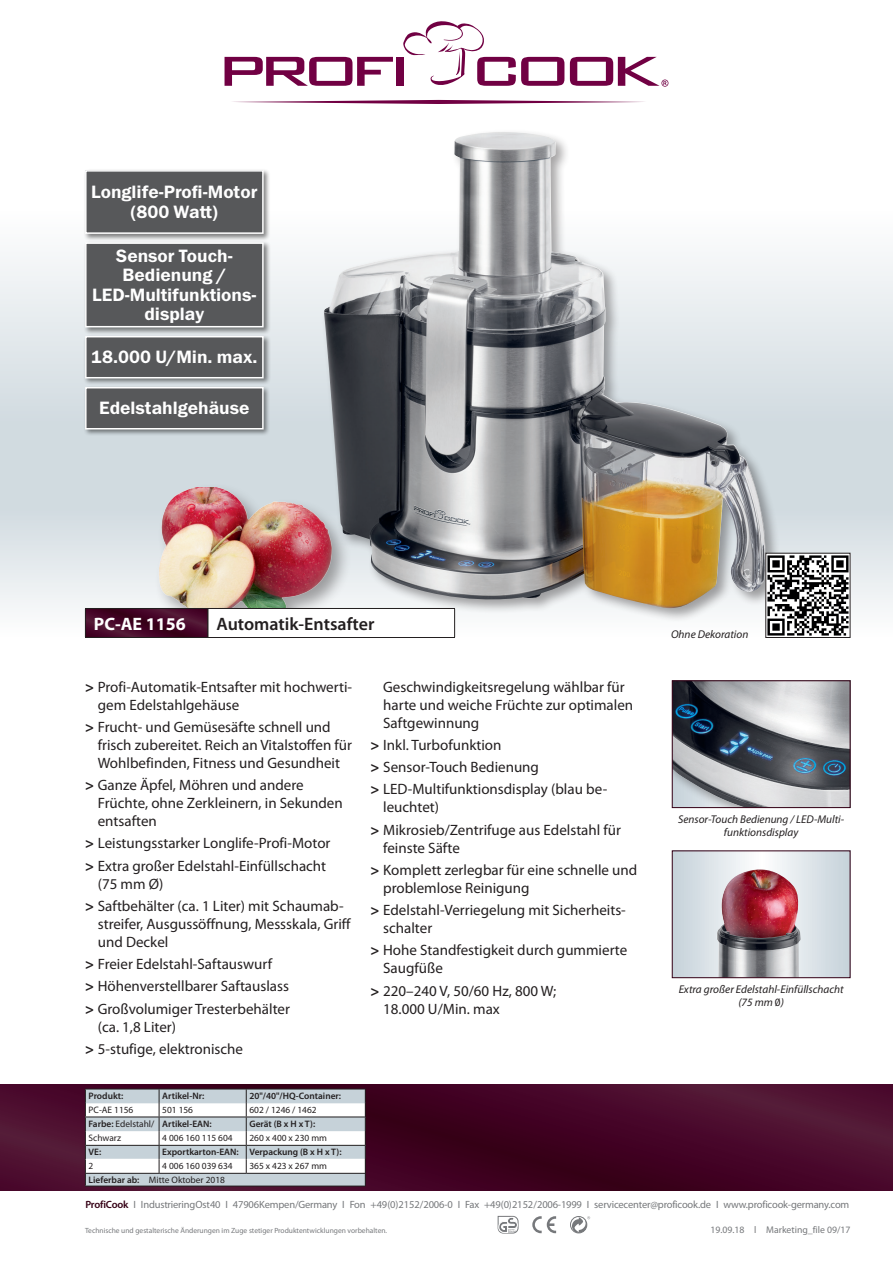
<style>
.page{position:relative;width:893px;height:1263px;background:#fff}
.page>*{position:absolute;margin:0;border:0;box-sizing:border-box;transform-origin:0 0}
.t1{font:18px/19.5px "Franklin Gothic Demi ITC";color:#fff;text-align:center}
.t2{font:600 18px "Myriad Pro";color:#231f20}
.t3{font:700 18px "Myriad Pro";color:#fff}
.t4{font:15px/22.2px "Myriad Pro";color:#231f20}
.t5{font:italic 11.25px/12.8px "Myriad Pro";color:#231f20;text-align:center}
.t6{font:10.5px "Myriad Pro";letter-spacing:-.015em;color:#76787b}
.t7{font:9.75px "Myriad Pro";color:#76787b}
.t8{font:600 9.3px "Myriad Pro";color:#231f20}
.t9{font:9.3px "Myriad Pro";color:#231f20}
.t10{font:7.5px "Myriad Pro";color:#76787b}
.s1{font-weight:700}
.s2{font-weight:400}
.s3{font-weight:600}
.s4{font-style:normal}
.s5{font-weight:600;color:#350015}
</style>
<div class="page">
<svg style="left:233px;top:100px;width:411px;height:4px"></svg>
<svg style="left:225px;top:57px;width:168px;height:29px"></svg>
<div style="left:396px;top:57px;width:8px;height:29px;background:#710043"></div>
<svg style="left:570px;top:57px;width:98px;height:30px"></svg>
<svg style="left:403px;top:21px;width:161px;height:65px"></svg>
<svg style="left:0;top:256px;width:893px;height:382px"></svg>
<svg style="left:0;top:1084px;width:893px;height:107px;background:#450827"></svg>
<svg style="left:532px;top:1216px;width:24px;height:17px"></svg>
<div style="left:570px;top:1216px;width:17px;height:17px;border:1px solid #76787b;border-radius:50%"></div>
<svg style="left:572px;top:1216px;width:18px;height:17px"></svg>
<svg style="left:498px;top:1215px;width:20px;height:18px"></svg>
<svg style="left:674px;top:852px;width:174px;height:124px;background:#d7dfe5"></svg>
<img style="left:717px;top:869px;width:84px;height:107px">
<div style="left:672px;top:850px;width:178px;height:128px;border:1px solid #350015"></div>
<img style="left:674px;top:682px;width:174px;height:124px">
<div style="left:672px;top:680px;width:178px;height:128px;border:1px solid #350015"></div>
<div style="left:321px;top:129px;width:459px;height:494px;background:#231f20;opacity:.4"></div>
<img style="left:324px;top:132px;width:441px;height:476px">
<div style="left:154px;top:482px;width:198px;height:158px;background:#231f20;opacity:.4"></div>
<img style="left:149px;top:487px;width:191px;height:121px">
<img style="left:767px;top:555px;width:81px;height:81px">
<hr style="left:85px;top:1186px;width:281px;height:1px;background:#231f20">
<svg style="left:85px;top:1089px;width:281px;height:97px"></svg>
<hr style="left:85px;top:1116px;width:74px;height:1px;background:#231f20">
<hr style="left:159px;top:1116px;width:87px;height:1px;background:#231f20">
<hr style="left:246px;top:1116px;width:120px;height:1px;background:#231f20">
<hr style="left:85px;top:1145px;width:74px;height:1px;background:#231f20">
<hr style="left:246px;top:1145px;width:120px;height:1px;background:#231f20">
<svg style="left:86px;top:609px;width:122px;height:28px;background:#450827"></svg>
<hr style="left:85px;top:608px;width:123px;height:1px;background:#231f20">
<svg style="left:85px;top:609px;width:1px;height:28px"></svg>
<hr style="left:85px;top:637px;width:123px;height:1px;background:#231f20">
<div style="left:83px;top:168px;width:188px;height:73px;background:#010101;opacity:.5"></div>
<div style="left:86px;top:171px;width:177px;height:62px;background:#57585a"></div>
<div style="left:85px;top:170px;width:179px;height:64px;border:2px solid #fff"></div>
<div style="left:83px;top:334px;width:188px;height:52px;background:#010101;opacity:.5"></div>
<div style="left:86px;top:337px;width:177px;height:41px;background:#57585a"></div>
<div style="left:85px;top:336px;width:179px;height:42px;border:2px solid #fff"></div>
<div style="left:208px;top:608px;width:247px;height:29px;background:#fff"></div>
<svg style="left:208px;top:609px;width:1px;height:28px"></svg>
<hr style="left:208px;top:608px;width:247px;height:1px;background:#231f20">
<svg style="left:454px;top:609px;width:1px;height:28px"></svg>
<hr style="left:208px;top:637px;width:247px;height:1px;background:#231f20">
<div style="left:83px;top:240px;width:188px;height:95px;background:#010101;opacity:.5"></div>
<div style="left:86px;top:243px;width:177px;height:84px;background:#57585a"></div>
<div style="left:85px;top:242px;width:179px;height:85px;border:2px solid #fff"></div>
<div style="left:83px;top:385px;width:188px;height:52px;background:#010101;opacity:.5"></div>
<div style="left:86px;top:388px;width:177px;height:41px;background:#57585a"></div>
<div style="left:85px;top:387px;width:179px;height:42px;border:2px solid #fff"></div>
<p class="t1" style="left:91px;top:183px;width:168px">Longlife-Profi-Motor (800 Watt)</p>
<p class="t1" style="left:92px;top:246px;width:166px">Sensor Touch-<br>Bedienung /<br>LED-Multifunktions&shy;display</p>
<p class="t1" style="left:91px;top:348px;width:168px">18.000 U/Min. max.</p>
<p class="t1" style="left:99px;top:399px;width:152px">Edelstahlgehäuse</p>
<p class="t3" style="left:94px;top:612px;width:93px">PC-AE 1156</p>
<p class="t2" style="left:216px;top:612px;width:160px">Automatik-Entsafter</p>
<p class="t4" style="left:98px;top:677px;width:256px;line-height:18px;text-indent:-13px"><span class="s1">&gt;</span> Profi-Automatik-Entsafter mit hochwerti&shy;gem Edelstahlgehäuse</p>
<p class="t4" style="left:98px;top:718px;width:256px;line-height:18px;text-indent:-13px"><span class="s1">&gt;</span> Frucht- und Gemüsesäfte schnell und frisch zubereitet. Reich an Vitalstoffen für<br>Wohlbefinden, Fitness und Gesundheit</p>
<p class="t4" style="left:98px;top:776px;width:247px;line-height:18px;text-indent:-13px"><span class="s1">&gt;</span> Ganze Äpfel, Möhren und andere<br>Früchte, ohne Zerkleinern, in Sekunden entsaften</p>
<p class="t4" style="left:85px;top:832px;width:247px"><span class="s1">&gt;</span> Leistungsstarker Longlife-Profi-Motor <span class="s1">&gt;</span> Extra großer Edelstahl-Einfüllschacht</p>
<p class="t4" style="left:85px;top:872px;width:260px;text-indent:13px">(75 mm Ø)<br><span class="s1">&gt;</span> Saftbehälter (ca. 1 Liter) mit Schaumab-</p>
<p class="t4" style="left:98px;top:915px;width:254px;line-height:18px">streifer, Ausgussöffnung, Messskala, Griff und Deckel</p>
<p class="t4" style="left:85px;top:953px;width:206px"><span class="s1">&gt;</span> Freier Edelstahl-Saftauswurf<br><span class="s1">&gt;</span> Höhenverstellbarer Saftauslass <span class="s1">&gt;</span> Großvolumiger Tresterbehälter</p>
<p class="t4" style="left:85px;top:1015px;width:160px;text-indent:13px">(ca. 1,8 Liter)<br><span class="s1">&gt;</span> 5-stufige, elektronische</p>
<p class="t8" style="left:89px;top:1090px;width:36px">Produkt:</p>
<p class="t8" style="left:162px;top:1090px;width:44px">Artikel-Nr:</p>
<p class="t8" style="left:249px;top:1090px;width:93px">20"/40"/HQ-Container:</p>
<p class="t9" style="left:89px;top:1104px;width:46px">PC-AE 1156</p>
<p class="t9" style="left:162px;top:1104px;width:32px">501 156</p>
<p class="t9" style="left:249px;top:1104px;width:69px">602 / 1246 / 1462</p>
<p class="t8" style="left:89px;top:1118px;width:125px">Farbe: <span class="s2">Edelstahl/</span> Artikel-EAN:</p>
<p class="t8" style="left:249px;top:1118px;width:67px">Gerät (B x H x T):</p>
<p class="t9" style="left:89px;top:1132px;width:34px">Schwarz</p>
<p class="t9" style="left:162px;top:1132px;width:72px">4 006 160 115 604</p>
<p class="t9" style="left:249px;top:1132px;width:79px">260 x 400 x 230 mm</p>
<p class="t8" style="left:89px;top:1146px;width:14px">VE:</p>
<p class="t8" style="left:162px;top:1146px;width:181px">Exportkarton-EAN: Verpackung (B x H x T):</p>
<p class="t9" style="left:89px;top:1160px;width:6px">2</p>
<p class="t9" style="left:162px;top:1160px;width:72px">4 006 160 039 634</p>
<p class="t9" style="left:249px;top:1160px;width:79px">365 x 423 x 267 mm</p>
<p class="t9" style="left:89px;top:1174px;width:138px"><span class="s3">Lieferbar ab:</span> Mitte Oktober 2018</p>
<p class="t4" style="left:383px;top:677px;width:252px;line-height:18px">Geschwindigkeitsregelung wählbar für harte und weiche Früchte zur optimalen<br>Saftgewinnung</p>
<p class="t4" style="left:370px;top:733px;width:238px"><span class="s1">&gt;</span> Inkl. Turbofunktion<br><span class="s1">&gt;</span> Sensor-Touch Bedienung<br><span class="s1">&gt;</span> LED-Multifunktionsdisplay (blau be-</p>
<p class="t4" style="left:370px;top:796px;width:252px;text-indent:13px">leuchtet)<br><span class="s1">&gt;</span> Mikrosieb/Zentrifuge aus Edelstahl für</p>
<p class="t4" style="left:370px;top:836px;width:268px;text-indent:13px">feinste Säfte<br><span class="s1">&gt;</span> Komplett zerlegbar für eine schnelle und</p>
<p class="t4" style="left:370px;top:876px;width:257px;text-indent:13px">problemlose Reinigung<br><span class="s1">&gt;</span> Edelstahl-Verriegelung mit Sicherheits-</p>
<p class="t4" style="left:370px;top:917px;width:258px;text-indent:13px">schalter<br><span class="s1">&gt;</span> Hohe Standfestigkeit durch gummierte</p>
<p class="t4" style="left:370px;top:957px;width:187px;text-indent:13px">Saugfüße<br><span class="s1">&gt;</span> 220–240 V, 50/60 Hz, 800 W;</p>
<p class="t4" style="left:383px;top:997px;width:118px">18.000 U/Min. max</p>
<p class="t5" style="left:671px;top:627px;width:79px">Ohne Dekoration</p>
<p class="t5" style="left:678px;top:812px;width:168px">Sensor-Touch Bedienung / LED-Multi&shy;funktionsdisplay</p>
<p class="t5" style="left:679px;top:982px;width:166px">Extra großer Edelstahl-Einfüllschacht (75 mm <span class="s4">0</span>)</p>
<p class="t6" style="left:85px;top:1198px;width:765px"><span class="s5">ProfiCook</span> I Industriering Ost 40 I 47906 Kempen/Germany I Fon +49 (0) 21 52 / 2006-0 I Fax +49 (0) 21 52 / 2006-1999 I servicecenter@proficook.de I www.proficook-germany.com</p>
<p class="t10" style="left:85px;top:1226px;width:304px">Technische und gestalterische Änderungen im Zuge stetiger Produktentwicklungen vorbehalten.</p>
<p class="t7" style="left:710px;top:1224px;width:142px">19.09.18 l Marketing_file 09/17</p>
</div>
